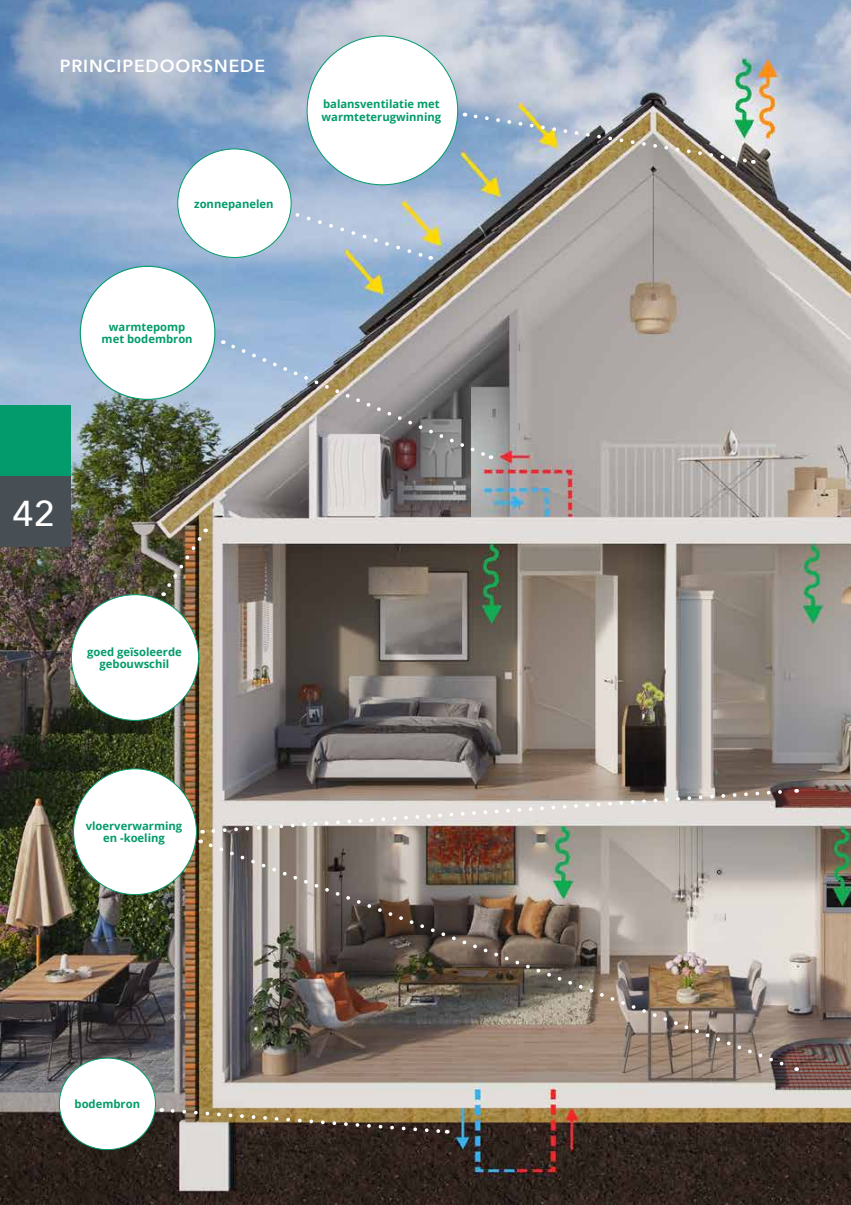
<style>
.page{position:relative;width:851px;height:1205px;background:#fff}
.page>*{position:absolute;margin:0;border:0;box-sizing:border-box;transform-origin:0 0}
.t1{font:500 35.88px "Avenir Next";color:#fff}
.t2{font:600 17.5px "Avenir Next";letter-spacing:.05em;color:#fff}
.t3{font:700 11.25px/12.5px "Open Sans";color:#039b6b;text-align:center}
</style>
<div class="page">
<img style="left:0;top:0;width:850px;height:1205px">
<div style="left:307px;top:36px;width:150px;height:149px;background:#fff;border-radius:50%"></div>
<div style="left:178px;top:149px;width:113px;height:108px;background:#fff;border-radius:50%"></div>
<div style="left:80px;top:266px;width:135px;height:133px;background:#fff;border-radius:50%"></div>
<div style="left:71px;top:595px;width:127px;height:125px;background:#fff;border-radius:50%"></div>
<div style="left:59px;top:1058px;width:96px;height:91px;background:#fff;border-radius:50%"></div>
<div style="left:73px;top:769px;width:123px;height:125px;background:#fff;border-radius:50%"></div>
<svg style="left:286px;top:209px;width:145px;height:52px"></svg>
<svg style="left:223px;top:340px;width:268px;height:120px"></svg>
<img style="left:163px;top:528px;width:44px;height:68px">
<svg style="left:209px;top:787px;width:588px;height:48px"></svg>
<svg style="left:169px;top:1107px;width:278px;height:28px"></svg>
<img style="left:206px;top:840px;width:589px;height:232px">
<img style="left:471px;top:112px;width:282px;height:53px">
<div style="left:0;top:476px;width:71px;height:71px;background:#484f54"></div>
<div style="left:0;top:405px;width:71px;height:71px;background:#039b6b"></div>
<h2 class="t2" style="left:60px;top:51px;width:207px">PRINCIPEDOORSNEDE</h2>
<p class="t3" style="left:194px;top:197px;width:81px">zonnepanelen</p>
<p class="t3" style="left:102px;top:320px;width:92px">warmtepomp met bodembron</p>
<p class="t3" style="left:321px;top:98px;width:121px;text-align:left">balansventilatie met warmteterugwinning</p>
<h1 class="t1" style="left:12px;top:483px;width:44px">42</h1>
<p class="t3" style="left:87px;top:645px;width:96px">goed geïsoleerde gebouwschil</p>
<p class="t3" style="left:86px;top:819px;width:98px">vloerverwarming en -koeling</p>
<p class="t3" style="left:74px;top:1097px;width:67px">bodembron</p>
</div>
